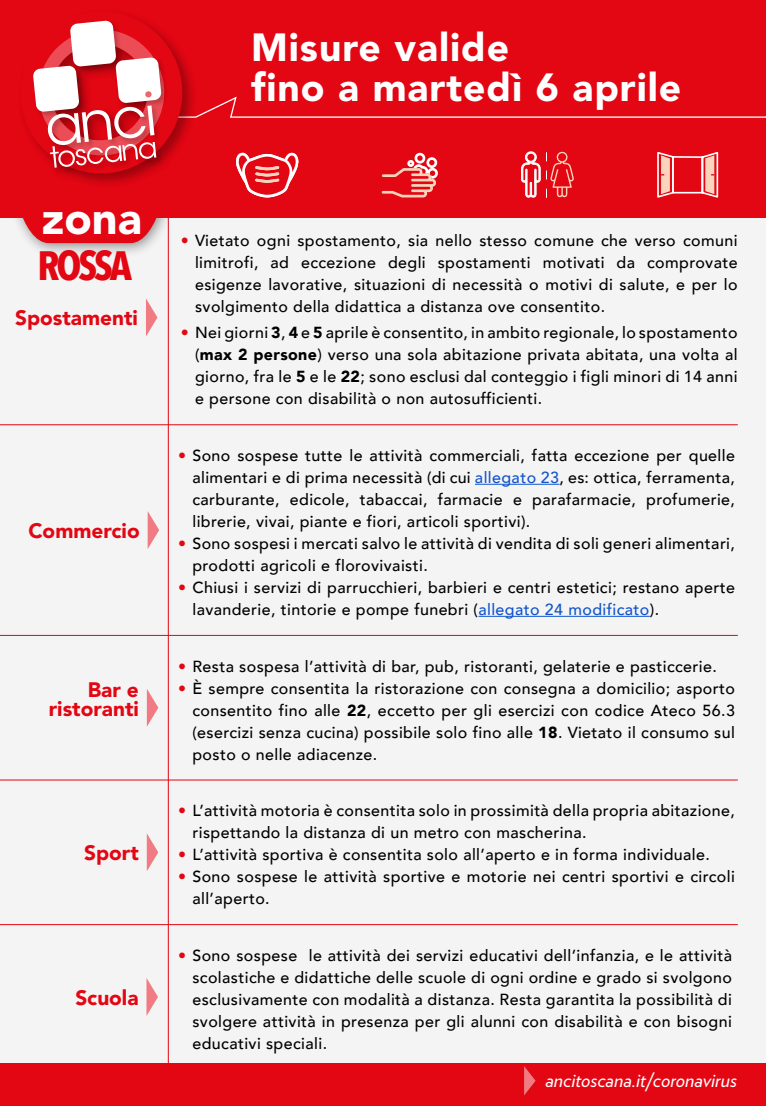
<style>
.page{position:relative;width:766px;height:1106px;background:#fff}
.page>*{position:absolute;margin:0;border:0;box-sizing:border-box;transform-origin:0 0}
.t1{font:900 45px "Avenir LT Std";color:#fff}
.t2{font:700 40.9px "Avenir Next Condensed";letter-spacing:-.075em;color:#e30613}
.t3{font:900 39px/40px "Avenir LT Std";letter-spacing:.025em;color:#fff}
.t4{font:900 20.8px/18.5px "Avenir LT Std";color:#e30613;text-align:right}
.t5{font:italic 20px "Verlag";color:#fff}
.t6{font:500 16px/22px "Avenir";letter-spacing:.025em;color:#000;text-align:justify}
.s1{color:#e30613}
.s2{font-weight:900}
.s3{color:#15c}
</style>
<div class="page">
<div style="left:0;top:126px;width:765px;height:980px;background:#f4f4f4"></div>
<hr style="left:168px;top:155px;width:1px;height:951px;background:#e30613">
<div style="left:8px;top:192px;width:167px;height:66px;background:#000;opacity:.44"></div>
<div style="left:0;top:0;width:765px;height:218px;background:#e30613"></div>
<div style="left:0;top:1063px;width:765px;height:43px;background:#e30613"></div>
<hr style="left:0;top:635px;width:737px;height:1px;background:#e30613">
<hr style="left:0;top:424px;width:737px;height:1px;background:#e30613">
<hr style="left:0;top:780px;width:737px;height:1px;background:#e30613">
<hr style="left:0;top:924px;width:737px;height:1px;background:#e30613">
<svg style="left:146px;top:299px;width:11px;height:37px"></svg>
<svg style="left:148px;top:512px;width:11px;height:37px"></svg>
<hr style="left:475px;top:484px;width:84px;height:1px;background:#15c">
<hr style="left:478px;top:616px;width:171px;height:1px;background:#15c">
<svg style="left:147px;top:689px;width:11px;height:37px"></svg>
<svg style="left:147px;top:834px;width:11px;height:37px"></svg>
<svg style="left:146px;top:978px;width:12px;height:38px"></svg>
<svg style="left:17px;top:14px;width:748px;height:229px"></svg>
<div style="left:145px;top:91px;width:7px;height:7px;background:#ed656d;border-radius:50%"></div>
<svg style="left:524px;top:1066px;width:11px;height:29px"></svg>
<h3 class="t3" style="left:251px;top:28px;width:431px">Misure valide<br>fino a martedì 6 aprile</h3>
<h1 class="t1" style="left:42px;top:191px;width:101px">zona</h1>
<h2 class="t2" style="left:37px;top:240px;width:96px">ROSSA</h2>
<h3 class="t4" style="left:15px;top:309px;width:124px">Spostamenti</h3>
<h3 class="t4" style="left:28px;top:521px;width:113px">Commercio</h3>
<h3 class="t4" style="left:49px;top:680px;width:92px">Bar e ristoranti</h3>
<h3 class="t4" style="left:84px;top:843px;width:56px">Sport</h3>
<h3 class="t4" style="left:75px;top:988px;width:65px">Scuola</h3>
<p class="t6" style="left:195px;top:229px;width:544px;text-indent:-14px"><span class="s1">•</span> Vietato ogni spostamento, sia nello stesso comune che verso comuni limitrofi, ad eccezione degli spostamenti motivati da comprovate esigenze lavorative, situazioni di necessità o motivi di salute, e per lo svolgimento della didattica a distanza ove consentito.</p>
<p class="t6" style="left:195px;top:321px;width:544px;text-indent:-14px"><span class="s1">•</span> Nei giorni <span class="s2">3</span>, <span class="s2">4</span> e <span class="s2">5</span> aprile è consentito, in ambito regionale, lo spostamento (<span class="s2">max 2 persone</span>) verso una sola abitazione privata abitata, una volta al giorno, fra le <span class="s2">5</span> e le <span class="s2">22</span>; sono esclusi dal conteggio i figli minori di 14 anni e persone con disabilità o non autosufficienti.</p>
<p class="t6" style="left:192px;top:443px;width:544px;text-indent:-14px"><span class="s1">•</span> Sono sospese tutte le attività commerciali, fatta eccezione per quelle alimentari e di prima necessità (di cui <span class="s3">allegato 23</span>, es: ottica, ferramenta, carburante, edicole, tabaccai, farmacie e parafarmacie, profumerie, librerie, vivai, piante e fiori, articoli sportivi).</p>
<p class="t6" style="left:192px;top:531px;width:544px;text-indent:-14px"><span class="s1">•</span> Sono sospesi i mercati salvo le attività di vendita di soli generi alimentari, prodotti agricoli e florovivaisti.</p>
<p class="t6" style="left:192px;top:575px;width:544px;text-indent:-14px"><span class="s1">•</span> Chiusi i servizi di parrucchieri, barbieri e centri estetici; restano aperte lavanderie, tintorie e pompe funebri (<span class="s3">allegato 24 modificato</span>).</p>
<p class="t6" style="left:178px;top:654px;width:540px"><span class="s1">•</span> Resta sospesa l’attività di bar, pub, ristoranti, gelaterie e pasticcerie.</p>
<p class="t6" style="left:192px;top:676px;width:544px;text-indent:-14px"><span class="s1">•</span> È sempre consentita la ristorazione con consegna a domicilio; asporto consentito fino alle <span class="s2">22</span>, eccetto per gli esercizi con codice Ateco 56.3 (esercizi senza cucina) possibile solo fino alle <span class="s2">18</span>. Vietato il consumo sul posto o nelle adiacenze.</p>
<p class="t6" style="left:192px;top:799px;width:544px;text-indent:-14px"><span class="s1">•</span> L’attività motoria è consentita solo in prossimità della propria abitazione, rispettando la distanza di un metro con mascherina.</p>
<p class="t6" style="left:178px;top:843px;width:533px"><span class="s1">•</span> L’attività sportiva è consentita solo all’aperto e in forma individuale.</p>
<p class="t6" style="left:192px;top:865px;width:544px;text-indent:-14px"><span class="s1">•</span> Sono sospese le attività sportive e motorie nei centri sportivi e circoli all’aperto.</p>
<p class="t6" style="left:192px;top:943px;width:541px;text-indent:-14px"><span class="s1">•</span> Sono sospese le attività dei servizi educativi dell’infanzia, e le attività scolastiche e didattiche delle scuole di ogni ordine e grado si svolgono esclusivamente con modalità a distanza. Resta garantita la possibilità di svolgere attività in presenza per gli alunni con disabilità e con bisogni educativi speciali.</p>
<p class="t5" style="left:545px;top:1064px;width:193px">ancitoscana.it/coronavirus</p>
</div>
